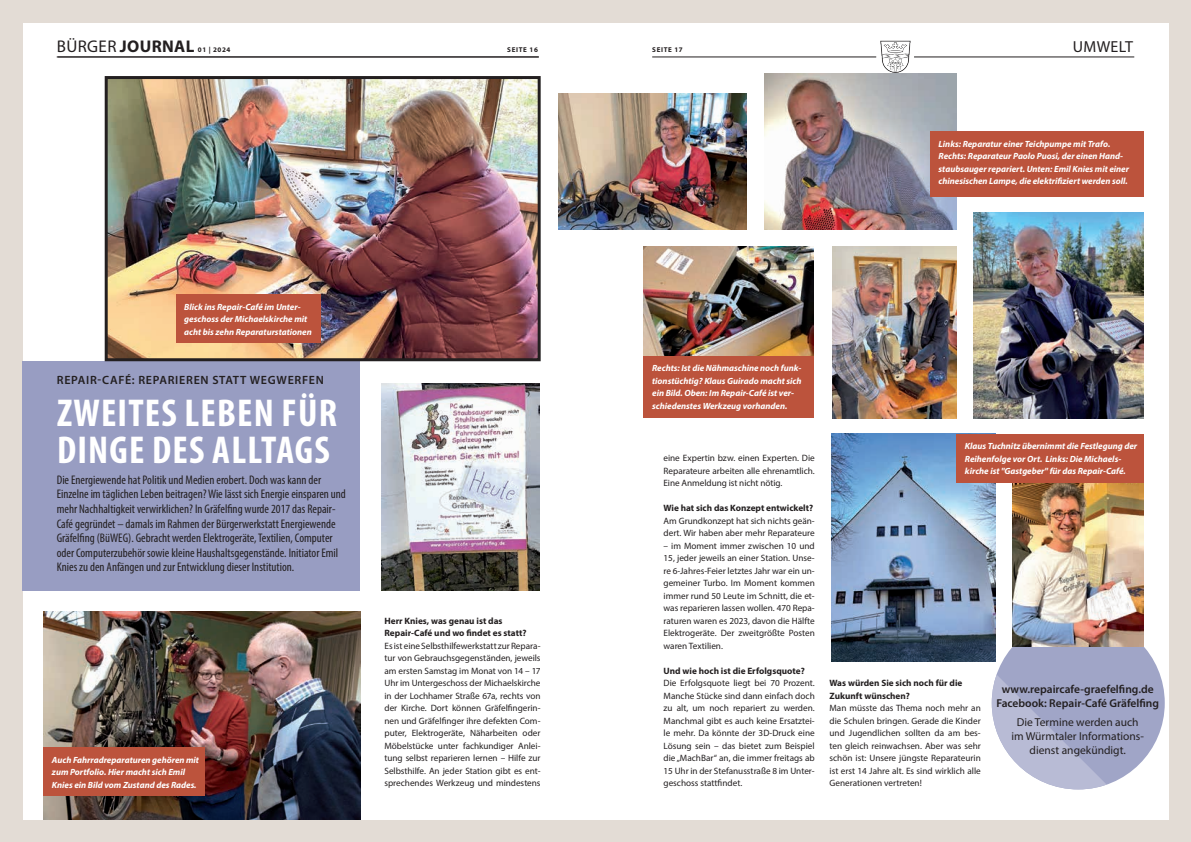
<style>
.page{position:relative;width:1191px;height:842px;background:#e3dcd5}
.page>*{position:absolute;margin:0;border:0;box-sizing:border-box;transform-origin:0 0}
.t1{font:700 condensed 39px/37px "Myriad Pro";letter-spacing:.03em;color:#fff}
.t2{font:700 17px "Myriad Pro";letter-spacing:.02em;color:#231f20}
.t3{font:16px "Myriad Pro";letter-spacing:.02em;color:#231f20}
.t4{font:condensed 12.5px/14.6px "Myriad Pro";color:#231f20}
.t5{font:600 12px "Myriad Pro";letter-spacing:.06em;color:#231f20}
.t6{font:11.5px/14px "Myriad Pro";color:#231f20;text-align:center}
.t7{font:600 11.5px/14px "Myriad Pro";color:#231f20;text-align:center}
.t8{font:9.2px/12.5px "Myriad Pro";color:#231f20;text-align:justify}
.t9{font:700 9.2px/12.5px "Myriad Pro";color:#231f20}
.t10{font:italic 700 9px/12.5px "Myriad Pro";letter-spacing:-.005em;color:#fff}
.t11{font:700 7px "Myriad Pro";letter-spacing:.095em;color:#231f20}
.s1{font-weight:400}
</style>
<div class="page">
<div style="left:23px;top:23px;width:1145px;height:796px;background:#fff"></div>
<img style="left:381px;top:383px;width:159px;height:207px">
<img style="left:559px;top:94px;width:187px;height:135px">
<img style="left:643px;top:246px;width:171px;height:110px">
<img style="left:973px;top:212px;width:170px;height:206px">
<img style="left:831px;top:434px;width:164px;height:227px">
<img style="left:43px;top:611px;width:317px;height:208px">
<hr style="left:914px;top:57px;width:220px;height:1px;background:#231f20">
<hr style="left:652px;top:57px;width:224px;height:1px;background:#231f20">
<hr style="left:57px;top:57px;width:482px;height:1px;background:#231f20">
<div style="left:23px;top:361px;width:337px;height:230px;background:#989dc2"></div>
<img style="left:880px;top:40px;width:31px;height:33px">
<img style="left:832px;top:246px;width:124px;height:172px">
<img style="left:764px;top:74px;width:192px;height:155px">
<div style="left:43px;top:747px;width:162px;height:49px;background:#bc533c"></div>
<div style="left:643px;top:356px;width:171px;height:61px;background:#bc533c"></div>
<div style="left:930px;top:132px;width:213px;height:65px;background:#bc533c"></div>
<svg style="left:991px;top:616px;width:173px;height:173px"></svg>
<img style="left:1012px;top:483px;width:131px;height:163px">
<div style="left:956px;top:434px;width:187px;height:49px;background:#bc533c"></div>
<img style="left:109px;top:80px;width:427px;height:277px">
<div style="left:105px;top:76px;width:435px;height:285px;border:3px solid #231f20"></div>
<div style="left:176px;top:294px;width:144px;height:49px;background:#bc533c"></div>
<h2 class="t2" style="left:57px;top:35px;width:139px"><span class="s1">BÜRGER</span> JOURNAL</h2>
<p class="t11" style="left:198px;top:45px;width:34px">01 | 2024</p>
<p class="t11" style="left:507px;top:45px;width:32px">SEITE 16</p>
<p class="t11" style="left:652px;top:45px;width:32px">SEITE 17</p>
<h3 class="t3" style="left:1072px;top:37px;width:62px">UMWELT</h3>
<p class="t10" style="left:184px;top:300px;width:129px">Blick ins Repair-Café im Unter&shy;geschoss der Michaelskirche mit acht bis zehn Reparaturstationen</p>
<h3 class="t5" style="left:57px;top:372px;width:269px">REPAIR-CAFÉ: REPARIEREN STATT WEGWERFEN</h3>
<h1 class="t1" style="left:57px;top:393px;width:281px">ZWEITES LEBEN FÜR<br>DINGE DES ALLTAGS</h1>
<p class="t4" style="left:57px;top:472px;width:291px">Die Energiewende hat Politik und Medien erobert. Doch was kann der Einzelne im täglichen Leben beitragen? Wie lässt sich Energie einsparen und mehr Nachhaltigkeit verwirklichen? In Gräfelfing wurde 2017 das Repair-Café gegründet – damals im Rahmen der Bürgerwerkstatt Energiewende Gräfelfing (BüWEG). Gebracht werden Elektrogeräte, Textilien, Computer oder Computerzubehör sowie kleine Haushaltsgegenstände. Initiator Emil Knies zu den Anfängen und zur Entwicklung dieser Institution.</p>
<p class="t10" style="left:52px;top:753px;width:149px">Auch Fahrradreparaturen gehören mit zum Portfolio. Hier macht sich Emil<br>Knies ein Bild vom Zustand des Rades.</p>
<p class="t9" style="left:384px;top:614px;width:143px">Herr Knies, was genau ist das<br>Repair-Café und wo findet es statt?</p>
<p class="t8" style="left:384px;top:639px;width:157px">Es ist eine Selbsthilfewerkstatt zur Repara&shy;tur von Gebrauchsgegenständen, jeweils am ersten Samstag im Monat von 14 – 17<br>Uhr im Untergeschoss der Michaelskirche in der Lochhamer Straße 67a, rechts von der Kirche. Dort können Gräfelfingerin&shy;nen und Gräfelfinger ihre defekten Com&shy;puter, Elektrogeräte, Näharbeiten oder Möbelstücke unter fachkundiger Anlei&shy;tung selbst reparieren lernen – Hilfe zur Selbsthilfe. An jeder Station gibt es ent&shy;sprechendes Werkzeug und mindestens</p>
<p class="t10" style="left:652px;top:362px;width:151px">Rechts: Ist die Nähmaschine noch funk&shy;tionstüchtig? Klaus Guirado macht sich ein Bild. Oben: Im Repair-Café ist ver&shy;schiedenstes Werkzeug vorhanden.</p>
<p class="t10" style="left:938px;top:137px;width:192px">Links: Reparatur einer Teichpumpe mit Trafo.<br>Rechts: Reparateur Paolo Puosi, der einen Hand&shy;staubsauger repariert. Unten: Emil Knies mit einer chinesischen Lampe, die elektrifiziert werden soll.</p>
<p class="t10" style="left:965px;top:440px;width:174px">Klaus Tuchnitz übernimmt die Festlegung der<br>Reihenfolge vor Ort. Links: Die Michaels&shy;kirche ist "Gastgeber" für das Repair-Café.</p>
<p class="t8" style="left:663px;top:452px;width:153px">eine Expertin bzw. einen Experten. Die Reparateure arbeiten alle ehrenamtlich.<br>Eine Anmeldung ist nicht nötig.</p>
<p class="t9" style="left:663px;top:501px;width:151px">Wie hat sich das Konzept entwickelt?</p>
<p class="t8" style="left:663px;top:514px;width:153px">Am Grundkonzept hat sich nichts geän&shy;dert. Wir haben aber mehr Reparateure</p>
<p class="t8" style="left:663px;top:539px;width:153px">– im Moment immer zwischen 10 und 15, jeder jeweils an einer Station. Unse&shy;re 6-Jahres-Feier letztes Jahr war ein un&shy;gemeiner Turbo. Im Moment kommen immer rund 50 Leute im Schnitt, die et&shy;was reparieren lassen wollen. 470 Repa&shy;raturen waren es 2023, davon die Hälfte Elektrogeräte. Der zweitgrößte Posten waren Textilien.</p>
<p class="t9" style="left:663px;top:664px;width:143px">Und wie hoch ist die Erfolgsquote?</p>
<p class="t8" style="left:663px;top:677px;width:153px">Die Erfolgsquote liegt bei 70 Prozent.<br>Manche Stücke sind dann einfach doch zu alt, um noch repariert zu werden.<br>Manchmal gibt es auch keine Ersatztei&shy;le mehr. Da könnte der 3D-Druck eine Lösung sein – das bietet zum Beispiel die „MachBar“ an, die immer freitags ab 15 Uhr in der Stefanusstraße 8 im Unter&shy;geschoss stattfindet.</p>
<p class="t9" style="left:829px;top:676px;width:134px">Was würden Sie sich noch für die<br>Zukunft wünschen?</p>
<p class="t7" style="left:996px;top:681px;width:164px">www.repaircafe-graefelfing.de<br>Facebook: Repair-Café Gräfelfing</p>
<p class="t6" style="left:1011px;top:715px;width:134px">Die Termine werden auch im Würmtaler Informations&shy;dienst angekündigt.</p>
<p class="t8" style="left:829px;top:702px;width:153px">Man müsste das Thema noch mehr an die Schulen bringen. Gerade die Kinder und Jugendlichen sollten da am bes&shy;ten gleich reinwachsen. Aber was sehr schön ist: Unsere jüngste Reparateurin ist erst 14 Jahre alt. Es sind wirklich alle Generationen vertreten!</p>
</div>
